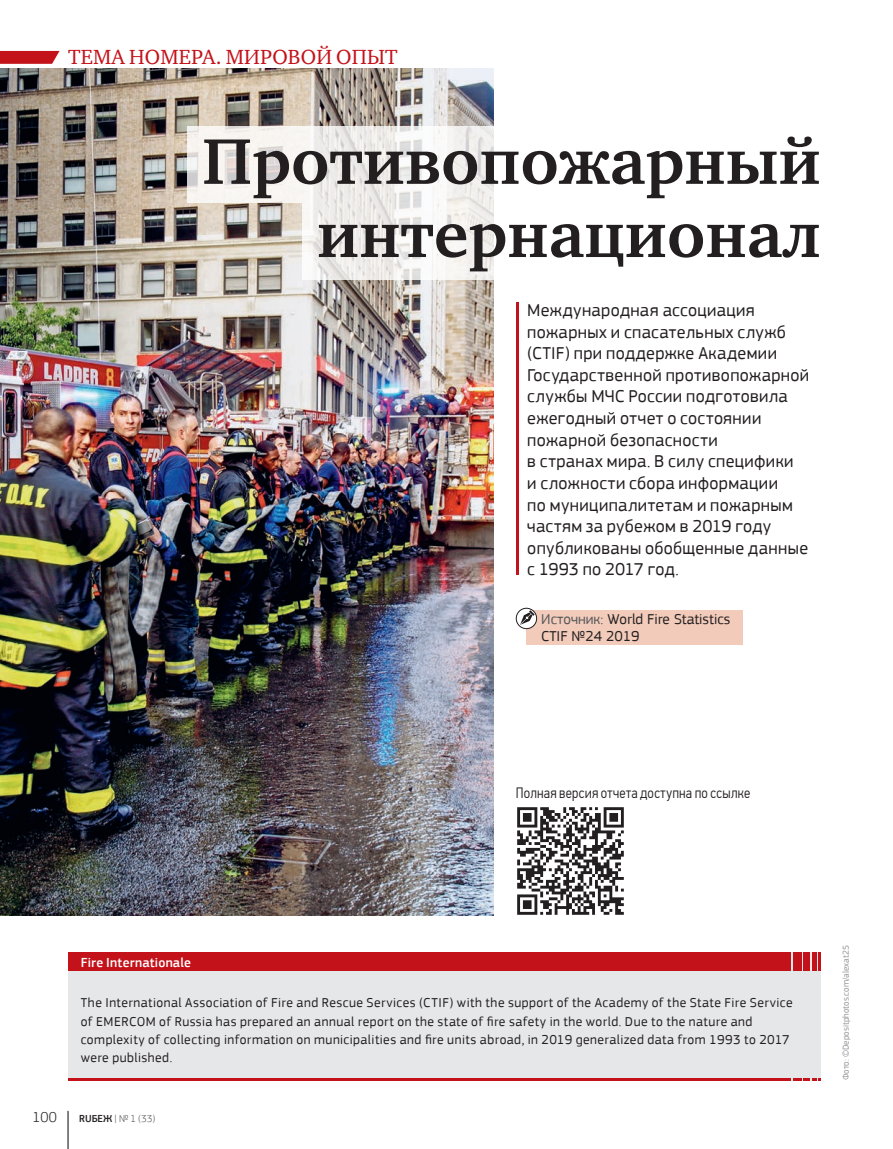
<style>
.page{position:relative;width:893px;height:1149px;background:#fff}
.page>*{position:absolute;margin:0;border:0;box-sizing:border-box;transform-origin:0 0}
.t1{font:700 66px/73.2px "Charter ITC";color:#231f20;text-align:right}
.t2{font:21px "Charter ITC";letter-spacing:.01em;color:#c4121a}
.t3{font:18px/21.6px "PF Square Sans Pro";letter-spacing:.02em;color:#231f20}
.t4{font:15px/16.5px "PF Square Sans Pro";color:#231f20}
.t5{font:300 15px "PF Din Text Cond Pro";letter-spacing:.015em;color:#231f20}
.t6{font:300 15px "PF Square Sans Pro";color:#231f20}
.t7{font:13.5px/18.3px "PF Square Sans Pro";letter-spacing:.035em;color:#231f20}
.t8{font:500 13.5px "PF Square Sans Pro";letter-spacing:.015em;color:#fff}
.t9{font:300 10.5px "PF Square Sans Pro";color:#57585a}
.t10{font:9px "PF Square Sans Pro";color:#939598}
.s1{color:#57585a}
.s2{font-weight:500;color:#231f20}
</style>
<div class="page">
<img style="left:0;top:68px;width:493px;height:847px">
<svg style="left:302px;top:203px;width:192px;height:77px;fill:#f3f0ed"></svg>
<svg style="left:187px;top:126px;width:307px;height:77px;fill:#f3f1ef"></svg>
<hr style="left:516px;top:302px;width:3px;height:273px;background:#c4121a">
<div style="left:68px;top:952px;width:753px;height:128px;background:#e6e7e9"></div>
<div style="left:68px;top:952px;width:723px;height:18px;background:#c4121a"></div>
<div style="left:793px;top:952px;width:8px;height:18px;background:#c4121a"></div>
<div style="left:804px;top:952px;width:6px;height:18px;background:#c4121a"></div>
<hr style="left:812px;top:952px;width:4px;height:18px;background:#c4121a">
<svg style="left:819px;top:952px;width:2px;height:18px"></svg>
<hr style="left:68px;top:1077px;width:723px;height:3px;background:#c4121a">
<svg style="left:793px;top:1078px;width:28px;height:2px"></svg>
<div style="left:526px;top:610px;width:216px;height:34px;background:#f2cbba"></div>
<svg style="left:516px;top:608px;width:21px;height:20px"></svg>
<div style="left:516px;top:607px;width:21px;height:22px;border:1px solid #231f20;border-radius:50%"></div>
<svg style="left:520px;top:610px;width:15px;height:14px"></svg>
<img style="left:517px;top:807px;width:107px;height:108px">
<svg style="left:0;top:51px;width:60px;height:13px"></svg>
<hr style="left:67px;top:1110px;width:2px;height:38px;background:#231f20">
<p class="t2" style="left:68px;top:43px;width:331px">ТЕМА НОМЕРА. МИРОВОЙ ОПЫТ</p>
<h1 class="t1" style="left:202px;top:125px;width:620px">Противопожарный интернационал</h1>
<p class="t3" style="left:527px;top:299px;width:283px">Международная ассоциация пожарных и спасательных служб (CTIF) при поддержке Академии<br>Государственной противопожарной службы МЧС России подготовила ежегодный отчет о состоянии пожарной безопасности<br>в странах мира. В силу специфики<br>и сложности сбора информации<br>по муниципалитетам и пожарным частям за рубежом в 2019 году опубликованы обобщенные данные с 1993 по 2017 год.</p>
<p class="t4" style="left:541px;top:610px;width:190px"><span class="s1">Источник:</span> World Fire Statistics<br>CTIF №24 2019</p>
<p class="t5" style="left:516px;top:784px;width:236px">Полная версия отчета доступна по ссылке</p>
<p class="t8" style="left:81px;top:954px;width:112px">Fire Internationale</p>
<p class="t7" style="left:81px;top:993px;width:713px">The International Association of Fire and Rescue Services (CTIF) with the support of the Academy of the State Fire Service of EMERCOM of Russia has prepared an annual report on the state of fire safety in the world. Due to the nature and complexity of collecting information on municipalities and fire units abroad, in 2019 generalized data from 1993 to 2017 were published.</p>
<p class="t6" style="left:33px;top:1108px;width:26px">100</p>
<p class="t9" style="left:79px;top:1112px;width:78px"><span class="s2">RUБЕЖ</span> | № 1 (33)</p>
<p class="t10" style="left:840px;top:1080px;width:137px;rotate:-90deg">Фото: ©Depositphotos.com/alexat25</p>
</div>
